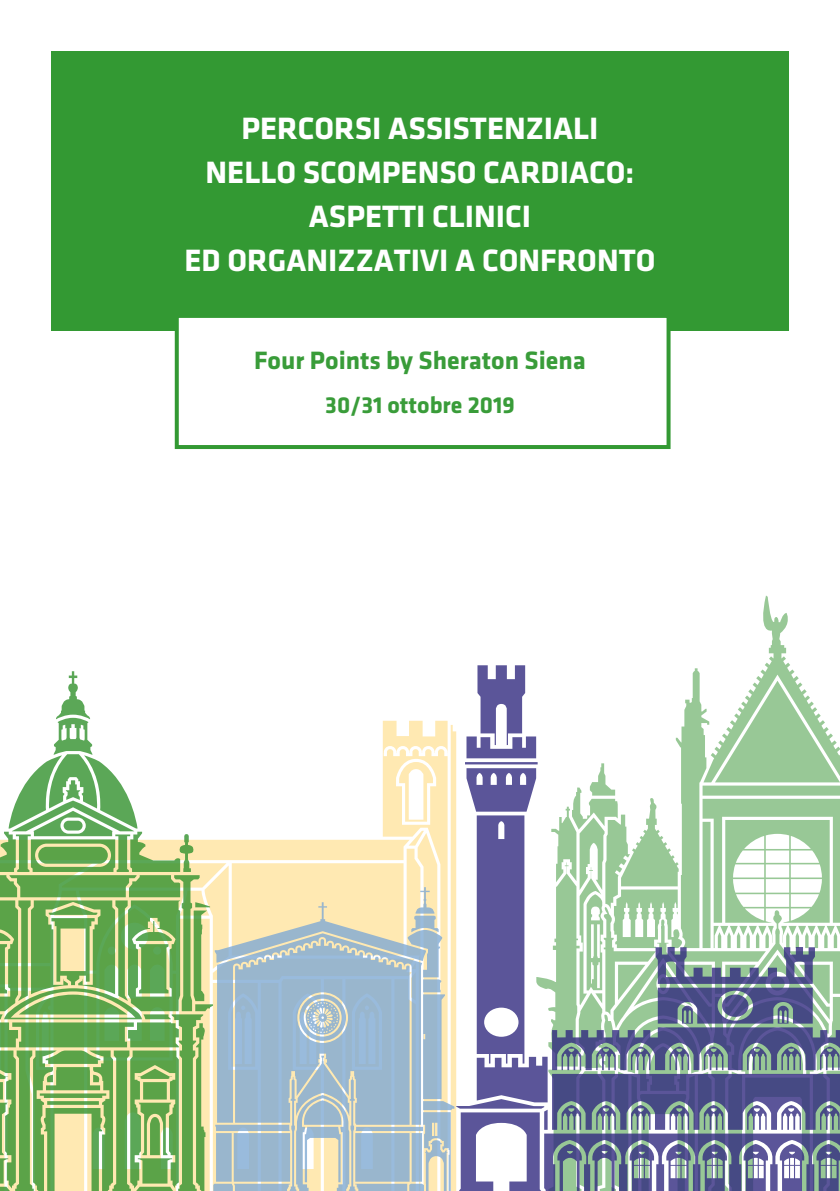
<style>
.page{position:relative;width:840px;height:1191px;background:#fff}
.page>*{position:absolute;margin:0;border:0;box-sizing:border-box;transform-origin:0 0}
.t1{font:700 32px/44px "Klavika";color:#fff;text-align:center}
.t2{font:700 26px "Klavika";color:#399c39}
.t3{font:700 24px "Klavika";color:#399c39}
</style>
<div class="page">
<div style="left:51px;top:51px;width:737px;height:280px;background:#393"></div>
<div style="left:175px;top:314px;width:495px;height:135px;background:#fff;border:4px solid #393"></div>
<svg style="left:763px;top:595px;width:27px;height:70px"></svg>
<svg style="left:213px;top:720px;width:243px;height:471px"></svg>
<svg style="left:213px;top:887px;width:241px;height:304px;background:#b9c7ca"></svg>
<svg style="left:0;top:671px;width:213px;height:520px"></svg>
<svg style="left:456px;top:665px;width:383px;height:526px"></svg>
<p class="t1" style="left:184px;top:106px;width:472px">PERCORSI ASSISTENZIALI<br>NELLO SCOMPENSO CARDIACO:<br>ASPETTI CLINICI<br>ED ORGANIZZATIVI A CONFRONTO</p>
<p class="t2" style="left:254px;top:346px;width:333px">Four Points by Sheraton Siena</p>
<p class="t3" style="left:325px;top:392px;width:191px">30/31 ottobre 2019</p>
</div>
